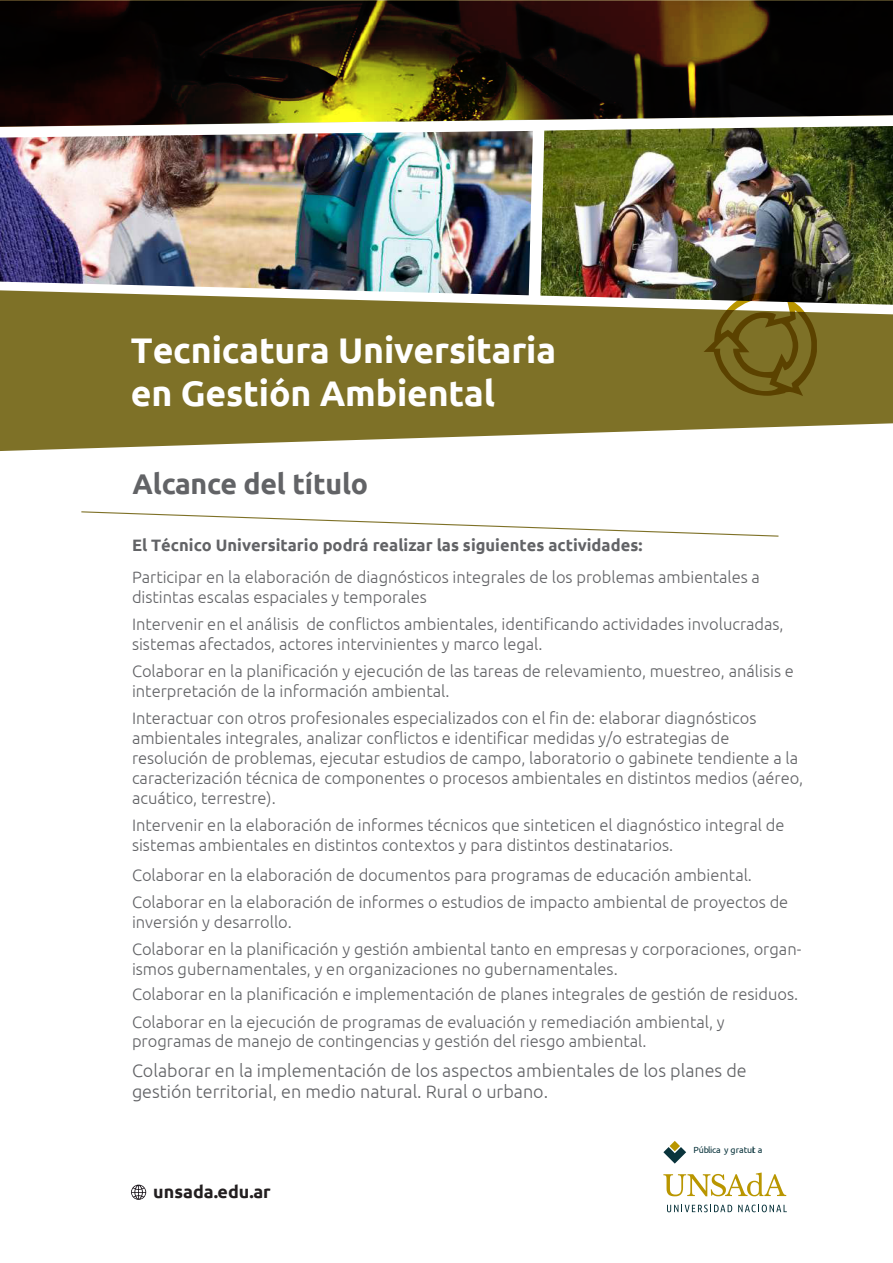
<style>
.page{position:relative;width:893px;height:1263px;background:#fff}
.page>*{position:absolute;margin:0;border:0;box-sizing:border-box;transform-origin:0 0}
.t1{font:700 35.55px/42.8px "Ubuntu";letter-spacing:-.005em;color:#fff}
.t2{font:700 28.5px "Ubuntu";letter-spacing:-.01em;color:#626366}
.t3{font:300 18px/21.6px "Ubuntu";color:#626366}
.t4{font:700 17.4px "Ubuntu";color:#231f20}
.t5{font:300 16.5px/19.8px "Ubuntu";color:#626366}
.t6{font:700 16.5px "Ubuntu";color:#626366}
.t7{font:8.85px "Ubuntu";letter-spacing:-.005em;color:#0a343c}
</style>
<div class="page">
<svg style="left:0;top:295px;width:893px;height:156px;background:#8d8241"></svg>
<svg style="left:663px;top:1172px;width:123px;height:24px"></svg>
<svg style="left:663px;top:1141px;width:23px;height:22px"></svg>
<svg style="left:667px;top:1204px;width:65px;height:8px"></svg>
<svg style="left:738px;top:1204px;width:49px;height:8px"></svg>
<svg style="left:131px;top:1185px;width:15px;height:15px"></svg>
<img style="left:540px;top:127px;width:353px;height:178px">
<img style="left:0;top:131px;width:533px;height:164px">
<svg style="left:0;top:0;width:893px;height:127px;background:#2f2612"></svg>
<svg style="left:81px;top:511px;width:698px;height:26px"></svg>
<svg style="left:704px;top:287px;width:113px;height:109px;background:#726429"></svg>
<h1 class="t1" style="left:131px;top:328px;width:427px">Tecnicatura Universitaria en Gestión Ambiental</h1>
<h2 class="t2" style="left:133px;top:467px;width:237px">Alcance del título</h2>
<p class="t6" style="left:132px;top:535px;width:512px">El Técnico Universitario podrá realizar las siguientes actividades:</p>
<p class="t5" style="left:132px;top:567px;width:629px">Participar en la elaboración de diagnósticos integrales de los problemas ambientales a distintas escalas espaciales y temporales</p>
<p class="t5" style="left:132px;top:614px;width:653px">Intervenir en el análisis de conflictos ambientales, identificando actividades involucradas, sistemas afectados, actores intervinientes y marco legal.</p>
<p class="t5" style="left:132px;top:661px;width:663px">Colaborar en la planificación y ejecución de las tareas de relevamiento, muestreo, análisis e interpretación de la información ambiental.</p>
<p class="t5" style="left:132px;top:708px;width:673px">Interactuar con otros profesionales especializados con el fin de: elaborar diagnósticos ambientales integrales, analizar conflictos e identificar medidas y/o estrategias de resolución de problemas, ejecutar estudios de campo, laboratorio o gabinete tendiente a la caracterización técnica de componentes o procesos ambientales en distintos medios (aéreo, acuático, terrestre).</p>
<p class="t5" style="left:132px;top:815px;width:654px">Intervenir en la elaboración de informes técnicos que sinteticen el diagnóstico integral de sistemas ambientales en distintos contextos y para distintos destinatarios.</p>
<p class="t5" style="left:132px;top:861px;width:658px;line-height:27.3px">Colaborar en la elaboración de documentos para programas de educación ambiental.<br>Colaborar en la elaboración de informes o estudios de impacto ambiental de proyectos de</p>
<p class="t5" style="left:132px;top:908px;width:671px;line-height:27.3px">inversión y desarrollo.<br>Colaborar en la planificación y gestión ambiental tanto en empresas y corporaciones, organ-</p>
<p class="t5" style="left:132px;top:956px;width:668px;line-height:25.5px">ismos gubernamentales, y en organizaciones no gubernamentales.<br>Colaborar en la planificación e implementación de planes integrales de gestión de residuos.</p>
<p class="t5" style="left:132px;top:1011px;width:594px">Colaborar en la ejecución de programas de evaluación y remediación ambiental, y programas de manejo de contingencias y gestión del riesgo ambiental.</p>
<p class="t3" style="left:132px;top:1059px;width:616px">Colaborar en la implementación de los aspectos ambientales de los planes de gestión territorial, en medio natural. Rural o urbano.</p>
<p class="t4" style="left:153px;top:1181px;width:119px">unsada.edu.ar</p>
<p class="t7" style="left:693px;top:1144px;width:71px">Pública y gratuti a</p>
</div>
